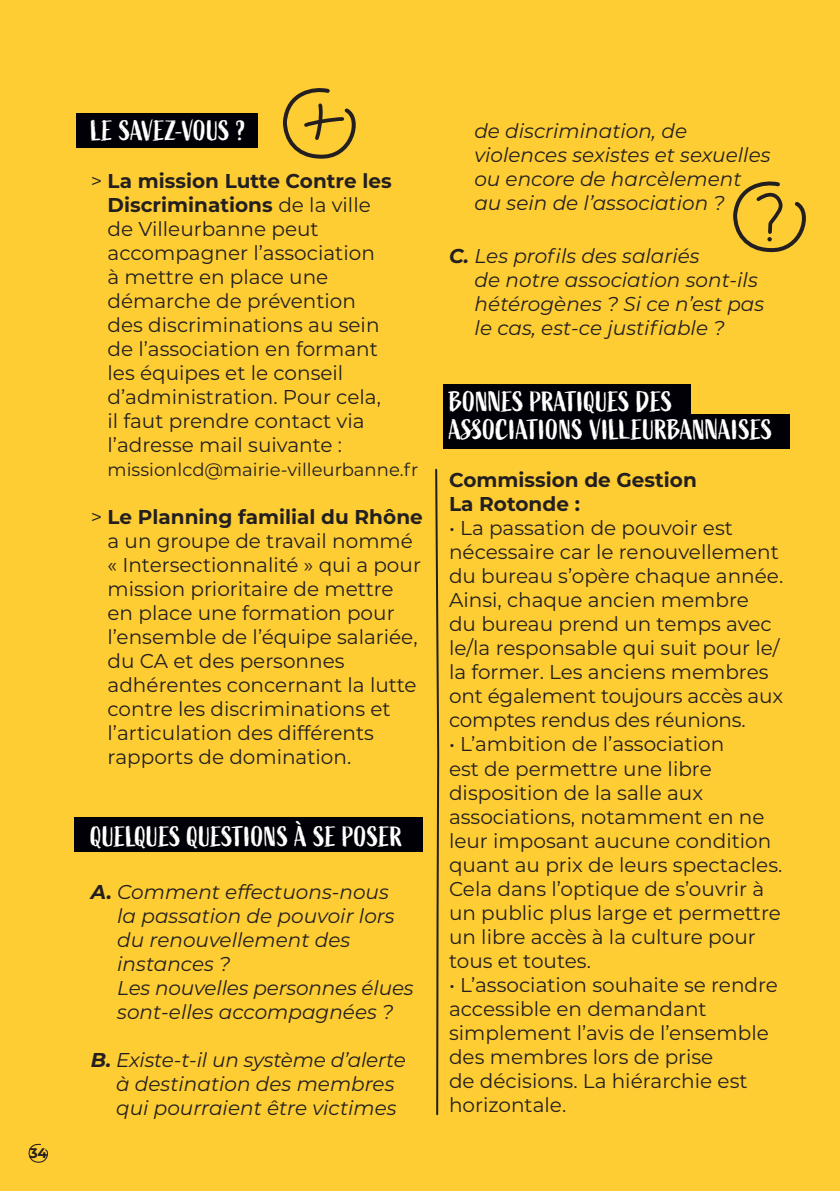
<style>
.page{position:relative;width:840px;height:1191px;background:#fff}
.page>*{position:absolute;margin:0;border:0;box-sizing:border-box;transform-origin:0 0}
.t1{font:28px/28px "Active";color:#fff}
.t2{font:20px/24px "Montserrat";color:#231f20}
.t3{font:italic 20px/24px "Montserrat";color:#231f20}
.t4{font:700 20px/24px "Montserrat";color:#231f20}
.t5{font:18px "Montserrat";color:#231f20}
.t6{font:700 14px "Montserrat";color:#231f20}
.s1{font-weight:700}
</style>
<div class="page">
<div style="left:0;top:0;width:839px;height:1191px;background:#fecd33"></div>
<svg style="left:28px;top:1143px;width:21px;height:20px"></svg>
<div style="left:77px;top:113px;width:181px;height:34px;background:#000006"></div>
<svg style="left:282px;top:88px;width:74px;height:71px"></svg>
<div style="left:74px;top:817px;width:348px;height:34px;background:#000006"></div>
<div style="left:443px;top:415px;width:345px;height:34px;background:#000006"></div>
<div style="left:443px;top:384px;width:247px;height:34px;background:#000006"></div>
<svg style="left:733px;top:181px;width:73px;height:72px"></svg>
<svg style="left:435px;top:468px;width:5px;height:648px"></svg>
<p class="t6" style="left:29px;top:1143px;width:19px">34</p>
<h1 class="t1" style="left:91px;top:118px;width:157px">LE SAVEZ-VOUS ?</h1>
<p class="t2" style="left:107px;top:168px;width:285px;text-indent:-17px">&gt; <span class="s1">La mission Lutte Contre les<br>Discriminations</span> de la ville de Villeurbanne peut accompagner l’association à mettre en place une démarche de prévention des discriminations au sein de l’association en formant les équipes et le conseil d’administration. Pour cela, il faut prendre contact via l’adresse mail suivante :</p>
<p class="t5" style="left:107px;top:457px;width:312px">missionlcd@mairie-villeurbanne.fr</p>
<p class="t2" style="left:107px;top:504px;width:317px;text-indent:-17px">&gt; <span class="s1">Le Planning familial du Rhône </span>a un groupe de travail nommé « Intersectionnalité » qui a pour mission prioritaire de mettre en place une formation pour l’ensemble de l’équipe salariée, du CA et des personnes adhérentes concernant la lutte contre les discriminations et l’articulation des différents rapports de domination.</p>
<h1 class="t1" style="left:91px;top:823px;width:313px">QUELQUES QUESTIONS À SE POSER</h1>
<p class="t3" style="left:117px;top:879px;width:298px;text-indent:-26px"><span class="s1">A.</span> Comment effectuons-nous<br>la passation de pouvoir lors du renouvellement des instances ?<br>Les nouvelles personnes élues sont-elles accompagnées ?</p>
<p class="t3" style="left:116px;top:1047px;width:291px;text-indent:-25px"><span class="s1">B.</span> Existe-t-il un système d’alerte à destination des membres qui pourraient être victimes</p>
<p class="t3" style="left:474px;top:119px;width:297px">de discrimination, de violences sexistes et sexuelles ou encore de harcèlement au sein de l’association ?</p>
<p class="t3" style="left:474px;top:243px;width:291px;text-indent:-26px"><span class="s1">C.</span> Les profils des salariés<br>de notre association sont-ils hétérogènes ? Si ce n’est pas le cas, est-ce justifiable ?</p>
<h1 class="t1" style="left:449px;top:389px;width:325px">BONNES PRATIQUES DES<br>ASSOCIATIONS VILLEURBANNAISES</h1>
<p class="t4" style="left:449px;top:467px;width:249px">Commission de Gestion<br>La Rotonde :</p>
<p class="t2" style="left:449px;top:515px;width:335px">• La passation de pouvoir est nécessaire car le renouvellement du bureau s’opère chaque année.<br>Ainsi, chaque ancien membre<br>du bureau prend un temps avec le/la responsable qui suit pour le/ la former. Les anciens membres ont également toujours accès aux comptes rendus des réunions.</p>
<p class="t2" style="left:449px;top:731px;width:335px">• L’ambition de l’association<br>est de permettre une libre disposition de la salle aux associations, notamment en ne leur imposant aucune condition quant au prix de leurs spectacles.<br>Cela dans l’optique de s’ouvrir à un public plus large et permettre un libre accès à la culture pour tous et toutes.</p>
<p class="t2" style="left:449px;top:971px;width:330px">• L’association souhaite se rendre accessible en demandant simplement l’avis de l’ensemble des membres lors de prise<br>de décisions. La hiérarchie est horizontale.</p>
</div>
